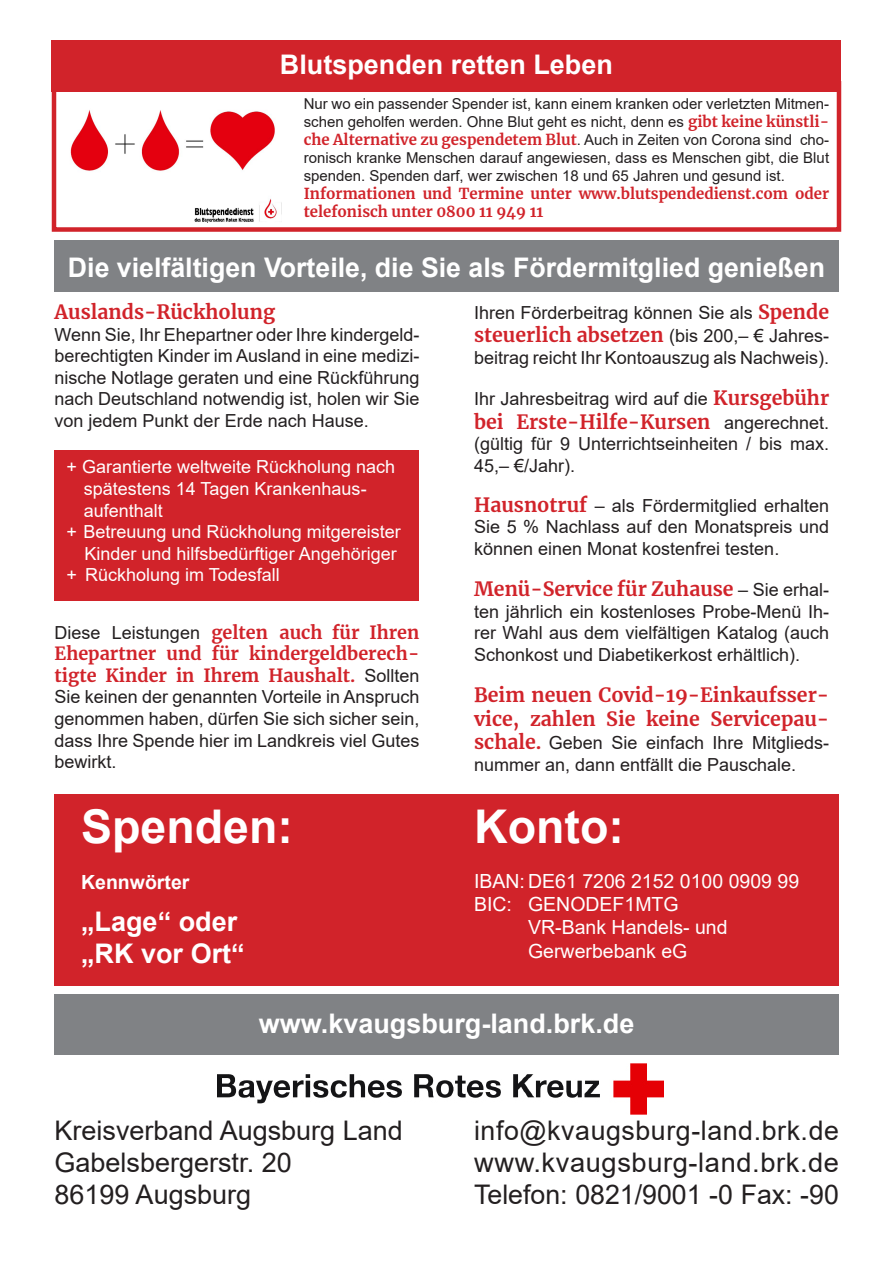
<style>
.page{position:relative;width:893px;height:1263px;background:#fff}
.page>*{position:absolute;margin:0;border:0;box-sizing:border-box;transform-origin:0 0}
.t1{font:700 46.5px "Arial";color:#fff}
.t2{font:700 27px/32.4px "Arial";color:#fff}
.t3{font:27px "Arial";color:#231f20}
.t4{font:27px "Arial";letter-spacing:.02em;color:#231f20}
.t5{font:700 19.5px/23.4px "Merriweather";color:#d1232a}
.t6{font:19.5px "Arial";color:#fff}
.t7{font:700 19.5px "Arial";color:#fff}
.t8{font:18px/21.6px "Arial";color:#231f20;text-align:justify}
.t9{font:18px/21.6px "Arial";color:#fff}
.t10{font:15px/18px "Arial";color:#231f20;text-align:justify}
.t11{font:700 15px/18px "Merriweather";color:#d1232a}
.s1{font-family:"Merriweather";font-weight:700;color:#d1232a}
.s2{font-family:"Merriweather";font-weight:700;font-size:19.5px;color:#d1232a}
.s3{font-family:"Arial";font-weight:400;font-size:18px;color:#231f20}
</style>
<div class="page">
<img style="left:66px;top:91px;width:215px;height:131px">
<div style="left:54px;top:240px;width:785px;height:51px;background:#808285"></div>
<div style="left:52px;top:81px;width:789px;height:151px;border:4px solid #d1232a"></div>
<div style="left:54px;top:794px;width:785px;height:191px;background:#d1232a"></div>
<div style="left:55px;top:450px;width:364px;height:150px;background:#d1232a"></div>
<div style="left:54px;top:995px;width:785px;height:60px;background:#808285"></div>
<div style="left:52px;top:40px;width:789px;height:51px;background:#d1232a"></div>
<img style="left:217px;top:1063px;width:447px;height:51px">
<p class="t2" style="left:280px;top:49px;width:335px">Blutspenden retten Leben</p>
<p class="t10" style="left:304px;top:95px;width:527px">Nur wo ein passender Spender ist, kann einem kranken oder verletzten Mitmen&shy;schen geholfen werden. Ohne Blut geht es nicht, denn es <span class="s1">gibt keine künstli&shy;che Alternative zu gespendetem Blut</span>. Auch in Zeiten von Corona sind cho&shy;ronisch kranke Menschen darauf angewiesen, dass es Menschen gibt, die Blut spenden. Spenden darf, wer zwischen 18 und 65 Jahren und gesund ist.</p>
<p class="t11" style="left:304px;top:184px;width:527px">Informationen und Termine unter www.blutspendedienst.com oder telefonisch unter 0800 11 949 11</p>
<p class="t2" style="left:68px;top:252px;width:759px">Die vielfältigen Vorteile, die Sie als Fördermitglied genießen</p>
<p class="t5" style="left:55px;top:300px;width:222px">Auslands-Rückholung</p>
<p class="t8" style="left:55px;top:323px;width:366px">Wenn Sie, Ihr Ehepartner oder Ihre kindergeld&shy;berechtigten Kinder im Ausland in eine medizi&shy;nische Notlage geraten und eine Rückführung nach Deutschland notwendig ist, holen wir Sie von jedem Punkt der Erde nach Hause.</p>
<p class="t9" style="left:84px;top:456px;width:313px;text-indent:-17px">+ Garantierte weltweite Rückholung nach spätestens 14 Tagen Krankenhaus&shy;aufenthalt</p>
<p class="t9" style="left:67px;top:521px;width:336px;text-align:right">+ Betreuung und Rückholung mitgereister<br>Kinder und hilfsbedürftiger Angehöriger</p>
<p class="t9" style="left:67px;top:564px;width:215px">+ Rückholung im Todesfall</p>
<p class="t8" style="left:55px;top:621px;width:366px">Diese Leistungen <span class="s1">gelten auch für Ihren Ehepartner und für kindergeldberech&shy;tigte Kinder in Ihrem Haushalt.</span> Sollten Sie keinen der genannten Vorteile in Anspruch genommen haben, dürfen Sie sich sicher sein, dass Ihre Spende hier im Landkreis viel Gutes bewirkt.</p>
<p class="t1" style="left:81px;top:793px;width:213px">Spenden:</p>
<p class="t7" style="left:81px;top:869px;width:110px">Kennwörter</p>
<p class="t2" style="left:81px;top:905px;width:165px">„Lage“ oder „RK vor Ort“</p>
<p class="t8" style="left:474px;top:302px;width:357px">Ihren Förderbeitrag können Sie als <span class="s2">Spende</span></p>
<p class="t5" style="left:474px;top:323px;width:357px">steuerlich absetzen <span class="s3">(bis 200,– € Jahres-</span></p>
<p class="t8" style="left:474px;top:347px;width:357px">beitrag reicht Ihr Kontoauszug als Nachweis).</p>
<p class="t8" style="left:474px;top:388px;width:357px">Ihr Jahresbeitrag wird auf die <span class="s2">Kursgebühr</span></p>
<p class="t5" style="left:474px;top:409px;width:357px">bei Erste-Hilfe-Kursen <span class="s3">angerechnet.</span></p>
<p class="t8" style="left:474px;top:433px;width:357px">(gültig für 9 Unterrichtseinheiten / bis max.<br>45,– €/Jahr).</p>
<p class="t8" style="left:474px;top:494px;width:357px"><span class="s2">Hausnotruf</span> – als Fördermitglied erhalten Sie 5 % Nachlass auf den Monatspreis und können einen Monat kostenfrei testen.</p>
<p class="t5" style="left:474px;top:577px;width:357px">Menü-Service für Zuhause <span class="s3">– Sie erhal-</span></p>
<p class="t8" style="left:474px;top:601px;width:357px">ten jährlich ein kostenloses Probe-Menü Ih&shy;rer Wahl aus dem vielfältigen Katalog (auch Schonkost und Diabetikerkost erhältlich).</p>
<p class="t5" style="left:474px;top:683px;width:357px">Beim neuen Covid-19-Einkaufsser&shy;vice, zahlen Sie keine Servicepau-</p>
<p class="t8" style="left:474px;top:732px;width:357px"><span class="s2">schale.</span> Geben Sie einfach Ihre Mitglieds&shy;nummer an, dann entfällt die Pauschale.</p>
<p class="t1" style="left:474px;top:793px;width:151px">Konto:</p>
<p class="t6" style="left:474px;top:867px;width:327px">IBAN: DE61 7206 2152 0100 0909 99</p>
<p class="t6" style="left:474px;top:891px;width:206px">BIC: GENODEF1MTG</p>
<p class="t6" style="left:528px;top:914px;width:201px">VR-Bank Handels- und</p>
<p class="t6" style="left:528px;top:937px;width:161px">Gerwerbebank eG</p>
<p class="t2" style="left:259px;top:1007px;width:377px">www.kvaugsburg-land.brk.de</p>
<p class="t3" style="left:55px;top:1111px;width:350px">Kreisverband Augsburg Land</p>
<p class="t3" style="left:55px;top:1144px;width:239px">Gabelsbergerstr. 20</p>
<p class="t3" style="left:55px;top:1176px;width:198px">86199 Augsburg</p>
<p class="t4" style="left:474px;top:1111px;width:366px">info@kvaugsburg-land.brk.de</p>
<p class="t4" style="left:474px;top:1144px;width:366px">www.kvaugsburg-land.brk.de</p>
<p class="t3" style="left:474px;top:1176px;width:366px">Telefon: 0821/9001 -0 Fax: -90</p>
</div>
